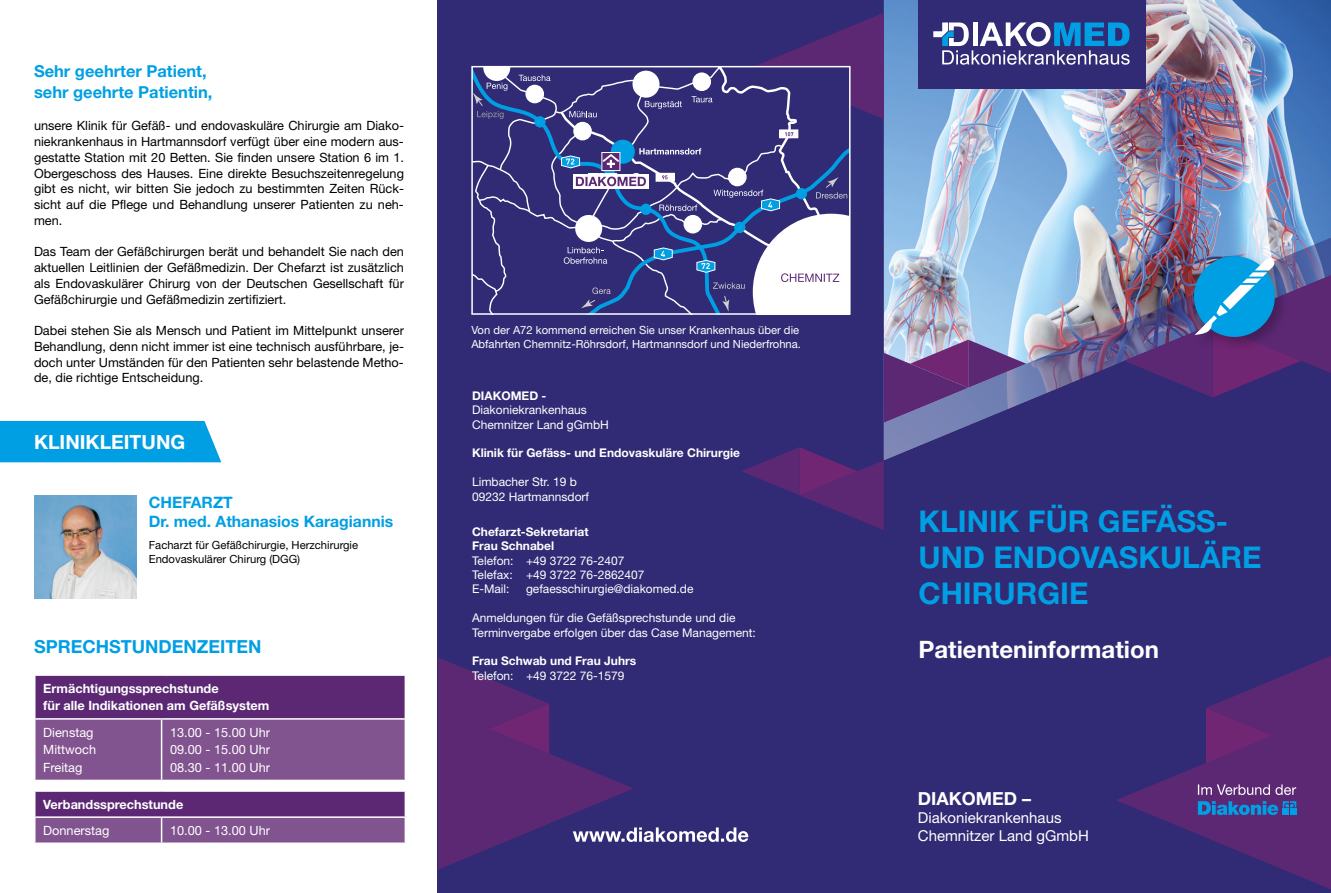
<style>
.page{position:relative;width:1331px;height:893px;background:#fff}
.page>*{position:absolute;margin:0;border:0;box-sizing:border-box;transform-origin:0 0}
.t1{font:700 30px/36px "Helvetica Neue LT Std";color:#009fe3}
.t2{font:700 24px "Helvetica Neue LT Std";color:#fff}
.t3{font:700 19.5px "Helvetica Neue LT Std";color:#fff}
.t4{font:700 18px "Helvetica Neue LT Std";color:#009fe3}
.t5{font:700 18px "Helvetica Neue LT Std";color:#fff}
.t6{font:700 16.5px/21px "Helvetica Neue LT Std";color:#009fe3}
.t7{font:700 15.75px/18.9px "Helvetica Neue LT Std";color:#009fe3}
.t8{font:15px/18px "Helvetica Neue LT Std";color:#fff}
.t9{font:12.75px/15.8px "Helvetica Neue LT Std";color:#000;text-align:justify}
.t10{font:12.75px/17.7px "Helvetica Neue LT Std";color:#fff}
.t11{font:700 12.75px/17.7px "Helvetica Neue LT Std";color:#fff}
.t12{font:12px/14.4px "Helvetica Neue LT Std";color:#fff}
.t13{font:700 12px/14.4px "Helvetica Neue LT Std";color:#fff}
.t14{font:11.25px/13.5px "Helvetica Neue LT Std";color:#fff}
.t15{font:11.25px/13.5px "Helvetica Neue LT Std";color:#000}
</style>
<div class="page">
<div style="left:438px;top:0;width:893px;height:893px;background:#312a74"></div>
<img style="left:884px;top:0;width:447px;height:233px">
<div style="left:918px;top:0;width:227px;height:89px;background:#312a74"></div>
<svg style="left:933px;top:22px;width:197px;height:43px"></svg>
<img style="left:884px;top:233px;width:447px;height:227px">
<svg style="left:884px;top:340px;width:142px;height:83px;background:#745f9a"></svg>
<svg style="left:1116px;top:656px;width:215px;height:233px"></svg>
<svg style="left:438px;top:657px;width:310px;height:213px"></svg>
<svg style="left:472px;top:13px;width:412px;height:301px"></svg>
<div style="left:471px;top:66px;width:379px;height:249px;border:2px solid #fff"></div>
<svg style="left:742px;top:447px;width:142px;height:83px"></svg>
<div style="left:1191px;top:253px;width:99px;height:99px;background:#000;opacity:.25"></div>
<img style="left:1124px;top:258px;width:207px;height:139px">
<div style="left:0;top:421px;width:221px;height:41px;background:#009fe3"></div>
<img style="left:34px;top:496px;width:102px;height:102px">
<div style="left:36px;top:676px;width:369px;height:42px;background:#5c2874"></div>
<svg style="left:34px;top:719px;width:372px;height:124px;background:#885e96"></svg>
<hr style="left:34px;top:816px;width:128px;height:2px;background:#fff">
<hr style="left:162px;top:816px;width:244px;height:2px;background:#fff">
<p class="t6" style="left:34px;top:60px;width:180px">Sehr geehrter Patient, sehr geehrte Patientin,</p>
<p class="t9" style="left:34px;top:118px;width:371px">unsere Klinik für Gefäß- und endovaskuläre Chirurgie am Diako&shy;niekrankenhaus in Hartmannsdorf verfügt über eine modern aus&shy;gestatte Station mit 20 Betten. Sie finden unsere Station 6 im 1.<br>Obergeschoss des Hauses. Eine direkte Besuchszeitenregelung gibt es nicht, wir bitten Sie jedoch zu bestimmten Zeiten Rück&shy;sicht auf die Pflege und Behandlung unserer Patienten zu neh&shy;men.</p>
<p class="t9" style="left:34px;top:244px;width:371px">Das Team der Gefäßchirurgen berät und behandelt Sie nach den aktuellen Leitlinien der Gefäßmedizin. Der Chefarzt ist zusätzlich als Endovaskulärer Chirurg von der Deutschen Gesellschaft für Gefäßchirurgie und Gefäßmedizin zertifiziert.</p>
<p class="t9" style="left:34px;top:322px;width:371px">Dabei stehen Sie als Mensch und Patient im Mittelpunkt unserer Behandlung, denn nicht immer ist eine technisch ausführbare, je&shy;doch unter Umständen für den Patienten sehr belastende Metho&shy;de, die richtige Entscheidung.</p>
<h3 class="t3" style="left:34px;top:430px;width:153px">KLINIKLEITUNG</h3>
<p class="t7" style="left:149px;top:493px;width:246px">CHEFARZT<br>Dr. med. Athanasios Karagiannis</p>
<p class="t15" style="left:149px;top:538px;width:211px">Facharzt für Gefäßchirurgie, Herzchirurgie<br>Endovaskulärer Chirurg (DGG)</p>
<h3 class="t4" style="left:34px;top:636px;width:229px">SPRECHSTUNDENZEITEN</h3>
<p class="t11" style="left:43px;top:679px;width:228px">Ermächtigungssprechstunde<br>für alle Indikationen am Gefäßsystem</p>
<p class="t10" style="left:43px;top:723px;width:54px">Dienstag<br>Mittwoch<br>Freitag</p>
<p class="t10" style="left:170px;top:723px;width:101px;text-align:justify">13.00 - 15.00 Uhr 09.00 - 15.00 Uhr 08.30 - 11.00 Uhr</p>
<p class="t11" style="left:43px;top:795px;width:142px">Verbandssprechstunde</p>
<p class="t10" style="left:43px;top:821px;width:68px">Donnerstag</p>
<p class="t10" style="left:170px;top:821px;width:101px">10.00 - 13.00 Uhr</p>
<p class="t14" style="left:471px;top:323px;width:331px">Von der A72 kommend erreichen Sie unser Krankenhaus über die<br>Abfahrten Chemnitz-Röhrsdorf, Hartmannsdorf und Niederfrohna.</p>
<p class="t13" style="left:472px;top:388px;width:76px">DIAKOMED -</p>
<p class="t12" style="left:472px;top:403px;width:138px">Diakoniekrankenhaus<br>Chemnitzer Land gGmbH</p>
<p class="t13" style="left:472px;top:446px;width:269px">Klinik für Gefäss- und Endovaskuläre Chirurgie</p>
<p class="t12" style="left:472px;top:475px;width:119px">Limbacher Str. 19 b<br>09232 Hartmannsdorf</p>
<p class="t13" style="left:472px;top:524px;width:118px">Chefarzt-Sekretariat<br>Frau Schnabel</p>
<p class="t12" style="left:472px;top:553px;width:174px">Telefon: +49 3722 76-2407<br>Telefax: +49 3722 76-2862407<br>E-Mail:</p>
<p class="t12" style="left:526px;top:582px;width:169px">gefaesschirurgie@diakomed.de</p>
<p class="t12" style="left:472px;top:611px;width:285px">Anmeldungen für die Gefäßsprechstunde und die<br>Terminvergabe erfolgen über das Case Management:</p>
<p class="t13" style="left:472px;top:654px;width:166px">Frau Schwab und Frau Juhrs</p>
<p class="t12" style="left:472px;top:668px;width:154px">Telefon: +49 3722 76-1579</p>
<h1 class="t1" style="left:918px;top:502px;width:345px">KLINIK FÜR GEFÄSS-<br>UND ENDOVASKULÄRE<br>CHIRURGIE</h1>
<h2 class="t2" style="left:918px;top:634px;width:242px">Patienteninformation</h2>
<h3 class="t5" style="left:918px;top:787px;width:115px">DIAKOMED –</h3>
<p class="t8" style="left:918px;top:808px;width:173px">Diakoniekrankenhaus<br>Chemnitzer Land gGmbH</p>
</div>
